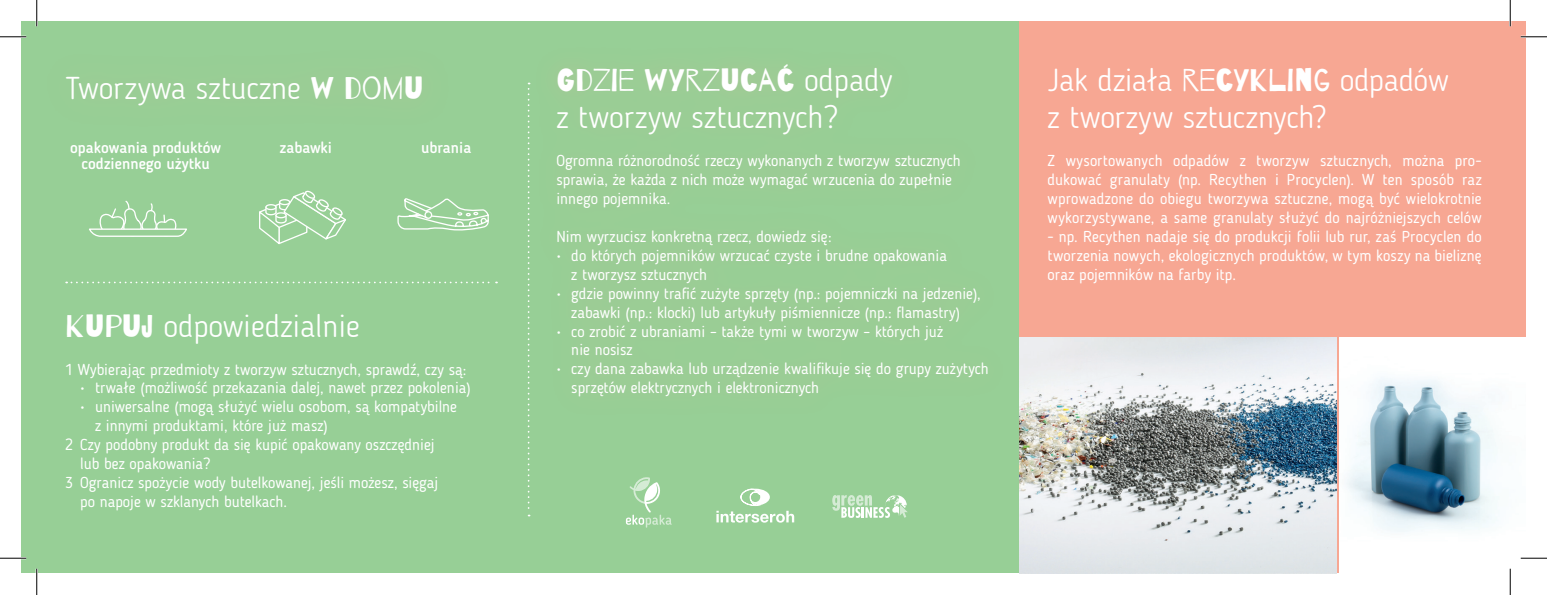
<style>
.page{position:relative;width:1547px;height:595px;background:#fff}
.page>*{position:absolute;margin:0;border:0;box-sizing:border-box;transform-origin:0 0}
.t1{font:300 31.5px/37.8px "Blogger Sans";color:#fff}
.t2{font:15.75px/18.9px "Blogger Sans";color:#fff}
.t3{font:500 15.75px/15.8px "Blogger Sans";color:#fff;text-align:center}
.s1{font-family:"Barrio";font-weight:400}
</style>
<div class="page">
<div style="left:22px;top:22px;width:997px;height:550px;background:#97cf96"></div>
<div style="left:1019px;top:22px;width:506px;height:550px;background:#f7a793"></div>
<svg style="left:66px;top:281px;width:431px;height:2px"></svg>
<svg style="left:528px;top:83px;width:2px;height:433px"></svg>
<svg style="left:626px;top:477px;width:46px;height:50px"></svg>
<svg style="left:716px;top:488px;width:78px;height:34px"></svg>
<svg style="left:832px;top:495px;width:75px;height:22px"></svg>
<svg style="left:89px;top:200px;width:98px;height:37px"></svg>
<svg style="left:259px;top:190px;width:87px;height:54px"></svg>
<svg style="left:397px;top:198px;width:92px;height:33px"></svg>
<img style="left:1019px;top:337px;width:317px;height:235px">
<div style="left:1339px;top:337px;width:186px;height:235px;background:#fff"></div>
<img style="left:1346px;top:377px;width:153px;height:155px">
<hr style="left:0;top:36px;width:26px;height:2px;background:#fff">
<hr style="left:1521px;top:36px;width:26px;height:2px;background:#fff">
<hr style="left:0;top:557px;width:26px;height:2px;background:#fff">
<hr style="left:36px;top:0;width:2px;height:26px;background:#fff">
<hr style="left:36px;top:568px;width:2px;height:26px;background:#fff">
<hr style="left:1509px;top:0;width:2px;height:26px;background:#fff">
<svg style="left:0;top:36px;width:26px;height:1px"></svg>
<svg style="left:1521px;top:36px;width:26px;height:1px"></svg>
<svg style="left:0;top:557px;width:26px;height:1px"></svg>
<svg style="left:1521px;top:557px;width:26px;height:1px"></svg>
<svg style="left:36px;top:0;width:1px;height:26px"></svg>
<svg style="left:36px;top:568px;width:1px;height:26px"></svg>
<svg style="left:1510px;top:0;width:1px;height:26px"></svg>
<svg style="left:1510px;top:568px;width:1px;height:26px"></svg>
<p class="t1" style="left:65px;top:69px;width:360px">Tworzywa sztuczne <span class="s1">W DOMU</span></p>
<p class="t3" style="left:70px;top:139px;width:153px">opakowania produktów codziennego użytku</p>
<p class="t3" style="left:280px;top:139px;width:54px">zabawki</p>
<p class="t3" style="left:421px;top:139px;width:52px">ubrania</p>
<p class="t1" style="left:65px;top:306px;width:296px"><span class="s1">KUPUJ</span> odpowiedzialnie</p>
<p class="t2" style="left:65px;top:359px;width:403px">1 Wybierając przedmioty z tworzyw sztucznych, sprawdź, czy są:</p>
<p class="t2" style="left:80px;top:378px;width:392px">• trwałe (możliwość przekazania dalej, nawet przez pokolenia)</p>
<p class="t2" style="left:95px;top:397px;width:364px;text-indent:-15px">• uniwersalne (mogą służyć wielu osobom, są kompatybilne z innymi produktami, które już masz)</p>
<p class="t2" style="left:80px;top:435px;width:356px;text-indent:-15px">2 Czy podobny produkt da się kupić opakowany oszczędniej lub bez opakowania?</p>
<p class="t2" style="left:80px;top:473px;width:360px;text-indent:-15px">3 Ogranicz spożycie wody butelkowanej, jeśli możesz, sięgaj po napoje w szklanych butelkach.</p>
<p class="t1" style="left:556px;top:61px;width:337px"><span class="s1">GDZIE WYRZUCAĆ</span> odpady z tworzyw sztucznych?</p>
<p class="t2" style="left:556px;top:151px;width:406px">Ogromna różnorodność rzeczy wykonanych z tworzyw sztucznych sprawia, że każda z nich może wymagać wrzucenia do zupełnie innego pojemnika.</p>
<p class="t2" style="left:556px;top:227px;width:277px">Nim wyrzucisz konkretną rzecz, dowiedz się:</p>
<p class="t2" style="left:571px;top:246px;width:377px;text-indent:-15px">• do których pojemników wrzucać czyste i brudne opakowania z tworzysz sztucznych</p>
<p class="t2" style="left:556px;top:283px;width:426px;text-align:center">• gdzie powinny trafić zużyte sprzęty (np.: pojemniczki na jedzenie), zabawki (np.: klocki) lub artykuły piśmiennicze (np.: flamastry)</p>
<p class="t2" style="left:571px;top:321px;width:373px;text-indent:-15px">• co zrobić z ubraniami – także tymi w tworzyw – których już nie nosisz</p>
<p class="t2" style="left:571px;top:359px;width:419px;text-indent:-15px">• czy dana zabawka lub urządzenie kwalifikuje się do grupy zużytych sprzętów elektrycznych i elektronicznych</p>
<p class="t1" style="left:1047px;top:61px;width:403px">Jak działa <span class="s1">RECYKLING</span> odpadów z tworzyw sztucznych?</p>
<p class="t2" style="left:1047px;top:151px;width:436px;text-align:justify">Z wysortowanych odpadów z tworzyw sztucznych, można pro&shy;dukować granulaty (np. Recythen i Procyclen). W ten sposób raz wprowadzone do obiegu tworzywa sztuczne, mogą być wielokrotnie wykorzystywane, a same granulaty służyć do najróżniejszych celów</p>
<p class="t2" style="left:1047px;top:227px;width:436px;text-align:justify">- np. Recythen nadaje się do produkcji folii lub rur, zaś Procyclen do tworzenia nowych, ekologicznych produktów, w tym koszy na bieliznę oraz pojemników na farby itp.</p>
</div>
